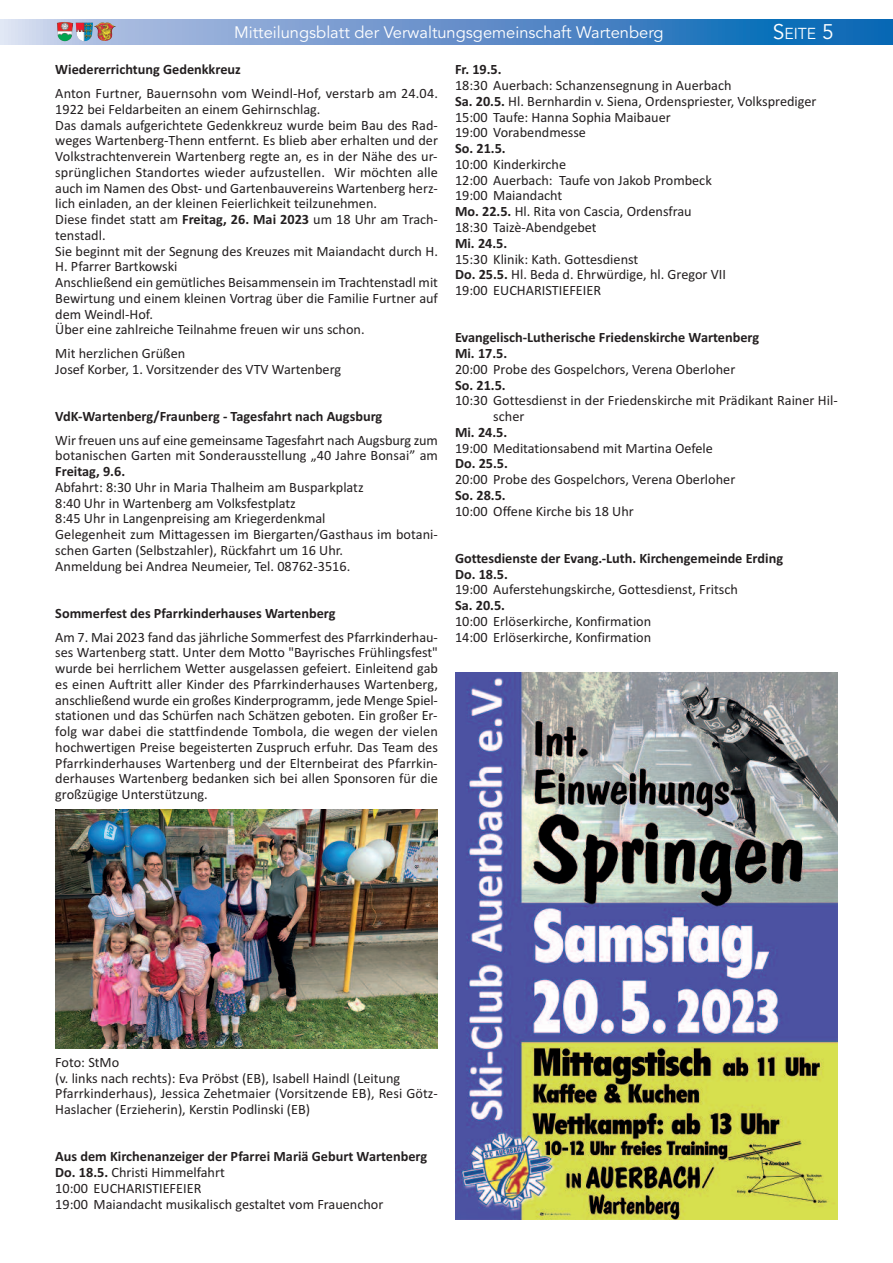
<style>
.page{position:relative;width:893px;height:1263px;background:#fff}
.page>*{position:absolute;margin:0;border:0;box-sizing:border-box;transform-origin:0 0}
.t1{font:16.5px "Avenir";color:#fff}
.t2{font:15.75px "Avenir";color:#fff}
.t3{font:14.25px/15.8px "Calibri";color:#231f20}
.t4{font:700 14.25px/15.8px "Calibri";color:#231f20}
.s1{font-size:21px}
.s2{font-weight:700}
</style>
<div class="page">
<svg style="left:0;top:19px;width:893px;height:26px;background:#6093cb"></svg>
<img style="left:76px;top:22px;width:40px;height:19px">
<img style="left:57px;top:22px;width:16px;height:19px">
<img style="left:455px;top:673px;width:383px;height:546px">
<img style="left:55px;top:809px;width:383px;height:240px">
<p class="t1" style="left:234px;top:22px;width:431px">Mitteilungsblatt der Verwaltungsgemeinschaft Wartenberg</p>
<p class="t2" style="left:773px;top:24px;width:63px"><span class="s1">S</span>EITE <span class="s1">5</span></p>
<p class="t4" style="left:55px;top:62px;width:187px">Wiedererrichtung Gedenkkreuz</p>
<p class="t3" style="left:55px;top:85px;width:384px">Anton Furtner, Bauernsohn vom Weindl-Hof, verstarb am 24.04.<br>1922 bei Feldarbeiten an einem Gehirnschlag.<br>Das damals aufgerichtete Gedenkkreuz wurde beim Bau des Rad&shy;weges Wartenberg-Thenn entfernt. Es blieb aber erhalten und der Volkstrachtenverein Wartenberg regte an, es in der Nähe des ur&shy;sprünglichen Standortes wieder aufzustellen. Wir möchten alle auch im Namen des Obst- und Gartenbauvereins Wartenberg herz&shy;lich einladen, an der kleinen Feierlichkeit teilzunehmen.<br>Diese findet statt am <span class="s2">Freitag, 26. Mai 2023</span> um 18 Uhr am Trach&shy;tenstadl.<br>Sie beginnt mit der Segnung des Kreuzes mit Maiandacht durch H.<br>H. Pfarrer Bartkowski<br>Anschließend ein gemütliches Beisammensein im Trachtenstadl mit Bewirtung und einem kleinen Vortrag über die Familie Furtner auf dem Weindl-Hof.<br>Über eine zahlreiche Teilnahme freuen wir uns schon.</p>
<p class="t3" style="left:55px;top:345px;width:287px">Mit herzlichen Grüßen<br>Josef Korber, 1. Vorsitzender des VTV Wartenberg</p>
<p class="t4" style="left:55px;top:408px;width:329px">VdK-Wartenberg/Fraunberg - Tagesfahrt nach Augsburg</p>
<p class="t3" style="left:55px;top:432px;width:384px">Wir freuen uns auf eine gemeinsame Tagesfahrt nach Augsburg zum botanischen Garten mit Sonderausstellung „40 Jahre Bonsai” am</p>
<p class="t4" style="left:55px;top:463px;width:71px">Freitag, 9.6.</p>
<p class="t3" style="left:55px;top:479px;width:384px">Abfahrt: 8:30 Uhr in Maria Thalheim am Busparkplatz<br>8:40 Uhr in Wartenberg am Volksfestplatz<br>8:45 Uhr in Langenpreising am Kriegerdenkmal<br>Gelegenheit zum Mittagessen im Biergarten/Gasthaus im botani&shy;schen Garten (Selbstzahler), Rückfahrt um 16 Uhr.<br>Anmeldung bei Andrea Neumeier, Tel. 08762-3516.</p>
<p class="t4" style="left:55px;top:605px;width:282px">Sommerfest des Pfarrkinderhauses Wartenberg</p>
<p class="t3" style="left:55px;top:629px;width:384px;text-align:justify">Am 7. Mai 2023 fand das jährliche Sommerfest des Pfarrkinderhau&shy;ses Wartenberg statt. Unter dem Motto "Bayrisches Frühlingsfest" wurde bei herrlichem Wetter ausgelassen gefeiert. Einleitend gab es einen Auftritt aller Kinder des Pfarrkinderhauses Wartenberg, anschließend wurde ein großes Kinderprogramm, jede Menge Spiel&shy;stationen und das Schürfen nach Schätzen geboten. Ein großer Er&shy;folg war dabei die stattfindende Tombola, die wegen der vielen hochwertigen Preise begeisterten Zuspruch erfuhr. Das Team des Pfarrkinderhauses Wartenberg und der Elternbeirat des Pfarrkin&shy;derhauses Wartenberg bedanken sich bei allen Sponsoren für die großzügige Unterstützung.</p>
<p class="t4" style="left:455px;top:62px;width:48px">Fr. 19.5.</p>
<p class="t3" style="left:455px;top:77px;width:363px">18:30 Auerbach: Schanzensegnung in Auerbach<br><span class="s2">Sa. 20.5.</span> Hl. Bernhardin v. Siena, Ordenspriester, Volksprediger 15:00 Taufe: Hanna Sophia Maibauer<br>19:00 Vorabendmesse</p>
<p class="t4" style="left:455px;top:140px;width:52px">So. 21.5.</p>
<p class="t3" style="left:455px;top:156px;width:258px">10:00 Kinderkirche<br>12:00 Auerbach: Taufe von Jakob Prombeck<br>19:00 Maiandacht<br><span class="s2">Mo. 22.5.</span> Hl. Rita von Cascia, Ordensfrau<br>18:30 Taizè-Abendgebet</p>
<p class="t4" style="left:455px;top:235px;width:54px">Mi. 24.5.</p>
<p class="t3" style="left:455px;top:251px;width:272px">15:30 Klinik: Kath. Gottesdienst<br><span class="s2">Do. 25.5.</span> Hl. Beda d. Ehrwürdige, hl. Gregor VII<br>19:00 EUCHARISTIEFEIER</p>
<p class="t4" style="left:455px;top:329px;width:306px">Evangelisch-Lutherische Friedenskirche Wartenberg<br>Mi. 17.5.</p>
<p class="t3" style="left:455px;top:361px;width:282px">20:00 Probe des Gospelchors, Verena Oberloher</p>
<p class="t4" style="left:455px;top:377px;width:52px">So. 21.5.</p>
<p class="t3" style="left:493px;top:392px;width:346px;text-indent:-38px">10:30 Gottesdienst in der Friedenskirche mit Prädikant Rainer Hil&shy;scher</p>
<p class="t4" style="left:455px;top:424px;width:54px">Mi. 24.5.</p>
<p class="t3" style="left:455px;top:440px;width:259px">19:00 Meditationsabend mit Martina Oefele</p>
<p class="t4" style="left:455px;top:455px;width:54px">Do. 25.5.</p>
<p class="t3" style="left:455px;top:471px;width:282px">20:00 Probe des Gospelchors, Verena Oberloher</p>
<p class="t4" style="left:455px;top:487px;width:52px">So. 28.5.</p>
<p class="t3" style="left:455px;top:503px;width:180px">10:00 Offene Kirche bis 18 Uhr</p>
<p class="t4" style="left:455px;top:550px;width:330px">Gottesdienste der Evang.-Luth. Kirchengemeinde Erding<br>Do. 18.5.</p>
<p class="t3" style="left:455px;top:581px;width:284px">19:00 Auferstehungskirche, Gottesdienst, Fritsch</p>
<p class="t4" style="left:455px;top:597px;width:52px">Sa. 20.5.</p>
<p class="t3" style="left:455px;top:613px;width:198px">10:00 Erlöserkirche, Konfirmation<br>14:00 Erlöserkirche, Konfirmation</p>
<p class="t3" style="left:55px;top:1054px;width:384px">Foto: StMo<br>(v. links nach rechts): Eva Pröbst (EB), Isabell Haindl (Leitung Pfarrkinderhaus), Jessica Zehetmaier (Vorsitzende EB), Resi Götz-Haslacher (Erzieherin), Kerstin Podlinski (EB)</p>
<p class="t3" style="left:55px;top:1148px;width:373px"><span class="s2">Aus dem Kirchenanzeiger der Pfarrei Mariä Geburt Wartenberg Do. 18.5.</span> Christi Himmelfahrt<br>10:00 EUCHARISTIEFEIER<br>19:00 Maiandacht musikalisch gestaltet vom Frauenchor</p>
</div>
